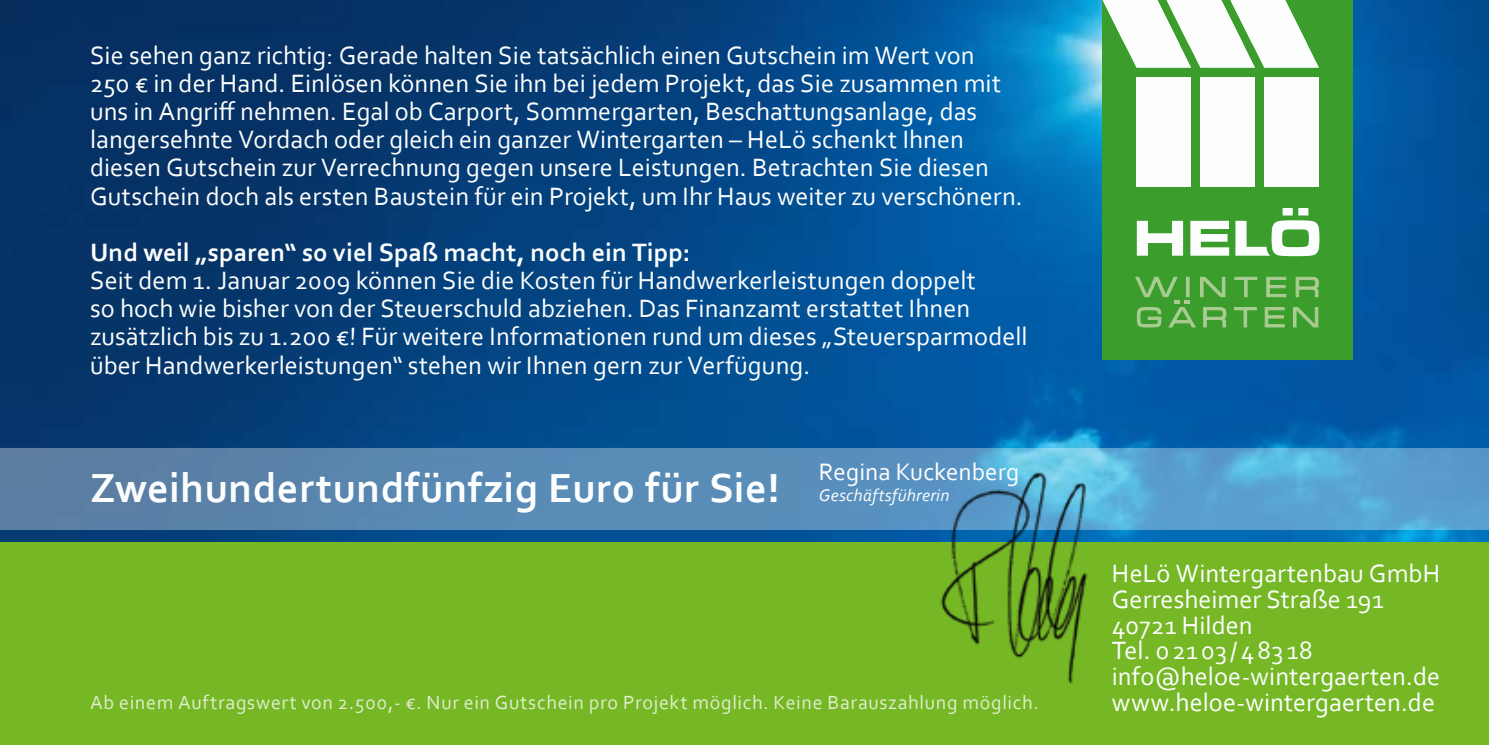
<style>
.page{position:relative;width:1489px;height:745px;background:#fff}
.page>*{position:absolute;margin:0;border:0;box-sizing:border-box;transform-origin:0 0}
.t1{font:700 42.5px "Corbel";letter-spacing:.015em;color:#fcfefe}
.t2{font:26.25px/28px "Corbel";color:#fcfefe}
.t3{font:700 26.25px "Corbel";letter-spacing:.005em;color:#fcfefe}
.t4{font:25px "Corbel";color:#fcfefe}
.t5{font:20px "Corbel";letter-spacing:.035em;color:#e0edcf}
.t6{font:italic 17.5px "Corbel";letter-spacing:.015em;color:#fcfefe}
</style>
<div class="page">
<img style="left:0;top:0;width:1488px;height:541px">
<div style="left:1102px;top:0;width:250px;height:359px;background:#3a9d2c"></div>
<svg style="left:1136px;top:208px;width:183px;height:48px"></svg>
<div style="left:1264px;top:77px;width:54px;height:109px;background:#fcfefe"></div>
<div style="left:1200px;top:77px;width:54px;height:109px;background:#fcfefe"></div>
<div style="left:1136px;top:77px;width:55px;height:109px;background:#fcfefe"></div>
<svg style="left:1102px;top:0;width:216px;height:68px"></svg>
<svg style="left:1135px;top:276px;width:183px;height:51px"></svg>
<div style="left:0;top:541px;width:1488px;height:203px;background:#75b724"></div>
<svg style="left:0;top:448px;width:1488px;height:81px;background:#5991bc"></svg>
<img style="left:932px;top:466px;width:166px;height:218px">
<p class="t2" style="left:90px;top:40px;width:934px">Sie sehen ganz richtig: Gerade halten Sie tatsächlich einen Gutschein im Wert von<br>250 € in der Hand. Einlösen können Sie ihn bei jedem Projekt, das Sie zusammen mit uns in Angriff nehmen. Egal ob Carport, Sommergarten, Beschattungsanlage, das langersehnte Vordach oder gleich ein ganzer Wintergarten – HeLö schenkt Ihnen diesen Gutschein zur Verrechnung gegen unsere Leistungen. Betrachten Sie diesen Gutschein doch als ersten Baustein für ein Projekt, um Ihr Haus weiter zu verschönern.</p>
<p class="t3" style="left:90px;top:236px;width:602px">Und weil „sparen“ so viel Spaß macht, noch ein Tipp:</p>
<p class="t2" style="left:90px;top:265px;width:939px">Seit dem 1. Januar 2009 können Sie die Kosten für Handwerkerleistungen doppelt<br>so hoch wie bisher von der Steuerschuld abziehen. Das Finanzamt erstattet Ihnen zusätzlich bis zu 1.200 €! Für weitere Informationen rund um dieses „Steuersparmodell über Handwerkerleistungen“ stehen wir Ihnen gern zur Verfügung.</p>
<h1 class="t1" style="left:90px;top:461px;width:691px">Zweihundertundfünfzig Euro für Sie!</h1>
<p class="t4" style="left:819px;top:455px;width:202px">Regina Kuckenberg</p>
<p class="t6" style="left:819px;top:484px;width:132px">Geschäftsführerin</p>
<p class="t5" style="left:90px;top:689px;width:950px">Ab einem Auftragswert von 2.500,- €. Nur ein Gutschein pro Projekt möglich. Keine Barauszahlung möglich.</p>
<p class="t2" style="left:1111px;top:560px;width:330px;line-height:25.5px">HeLö Wintergartenbau GmbH<br>Gerresheimer Straße 191<br>40721 Hilden<br>Tel. 02103/48318 info@heloe-wintergaerten.de www.heloe-wintergaerten.de</p>
</div>
